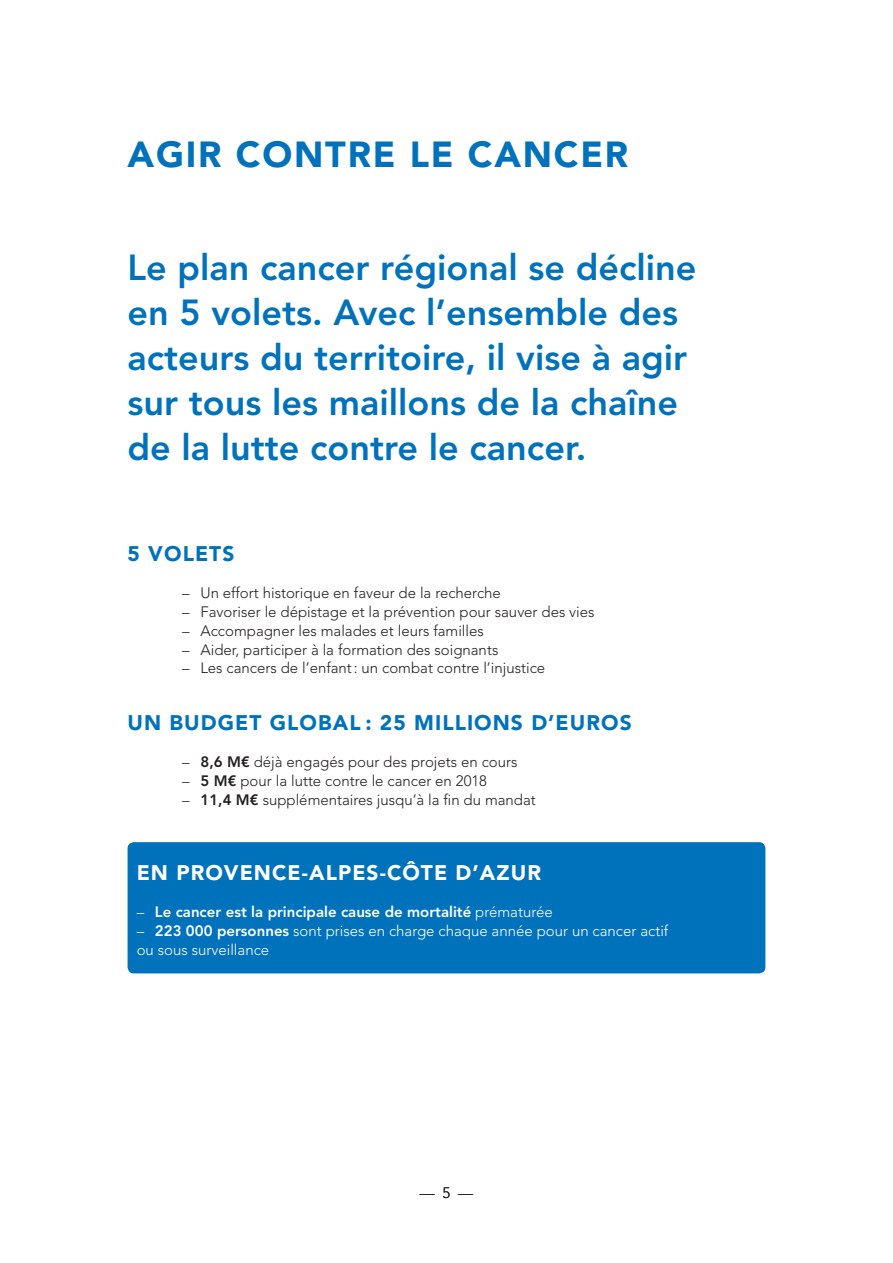
<style>
.page{position:relative;width:893px;height:1263px;background:#fff}
.page>*{position:absolute;margin:0;border:0;box-sizing:border-box;transform-origin:0 0}
.Avenir_24_light{font:800 36px/45px "Avenir LT Std";color:#0072bc}
.Avenir_24_light-2{font:900 36px "Avenir LT Std";letter-spacing:.05em;color:#0072bc}
.Avenir_14_light{font:900 21px "Avenir LT Std";letter-spacing:.05em;color:#0072bc}
.Avenir_14_light-2{font:900 21px "Avenir LT Std";letter-spacing:.05em;color:#fff}
.Avenir_10_fer_à_ga{font:300 15px "Avenir LT Std";color:#231f20}
.Avenir_10_light{font:300 15px/18.8px "Avenir LT Std";color:#fff}
.Avenir_10_light-2{font:800 15px "Avenir LT Std";color:#fff}
.Avenir_10_light_ce{font:300 15px "Avenir LT Std";color:#231f20}
.s1{font-weight:800}
.s2{font-weight:300}
</style>
<div class="page">
<div style="left:128px;top:842px;width:637px;height:131px;background:#0072bc;border-radius:6px"></div>
<p class="Avenir_24_light-2" style="left:128px;top:133px;width:502px">AGIR CONTRE LE CANCER</p>
<p class="Avenir_24_light" style="left:128px;top:245px;width:570px">Le plan cancer régional se décline en 5 volets. Avec l’ensemble des acteurs du territoire, il vise à agir sur tous les maillons de la chaîne de la lutte contre le cancer.</p>
<p class="Avenir_14_light" style="left:128px;top:541px;width:108px">5 VOLETS</p>
<p class="Avenir_10_fer_à_ga" style="left:182px;top:584px;width:320px">– Un effort historique en faveur de la recherche</p>
<p class="Avenir_10_fer_à_ga" style="left:182px;top:603px;width:414px">– Favoriser le dépistage et la prévention pour sauver des vies</p>
<p class="Avenir_10_fer_à_ga" style="left:182px;top:622px;width:303px">– Accompagner les malades et leurs familles</p>
<p class="Avenir_10_fer_à_ga" style="left:182px;top:641px;width:318px">– Aider, participer à la formation des soignants</p>
<p class="Avenir_10_fer_à_ga" style="left:182px;top:659px;width:365px">– Les cancers de l’enfant: un combat contre l’injustice</p>
<p class="Avenir_14_light" style="left:128px;top:710px;width:506px">UN BUDGET GLOBAL : 25 MILLIONS D’EUROS</p>
<p class="Avenir_10_fer_à_ga" style="left:182px;top:753px;width:337px">– <span class="s1">8,6 M€</span> déjà engagés pour des projets en cours</p>
<p class="Avenir_10_fer_à_ga" style="left:182px;top:772px;width:306px">– <span class="s1">5 M€</span> pour la lutte contre le cancer en 2018</p>
<p class="Avenir_10_fer_à_ga" style="left:182px;top:791px;width:355px">– <span class="s1">11,4 M€</span> supplémentaires jusqu’à la fin du mandat</p>
<p class="Avenir_14_light-2" style="left:137px;top:860px;width:406px">EN PROVENCE-ALPES-CÔTE D’AZUR</p>
<p class="Avenir_10_light-2" style="left:137px;top:903px;width:418px"><span class="s2">–</span> Le cancer est la principale cause de mortalité <span class="s2">prématurée</span></p>
<p class="Avenir_10_light" style="left:137px;top:921px;width:533px">– <span class="s1">223 000 personnes</span> sont prises en charge chaque année pour un cancer actif ou sous surveillance</p>
<p class="Avenir_10_light_ce" style="left:420px;top:1184px;width:55px">— 5 —</p>
</div>
